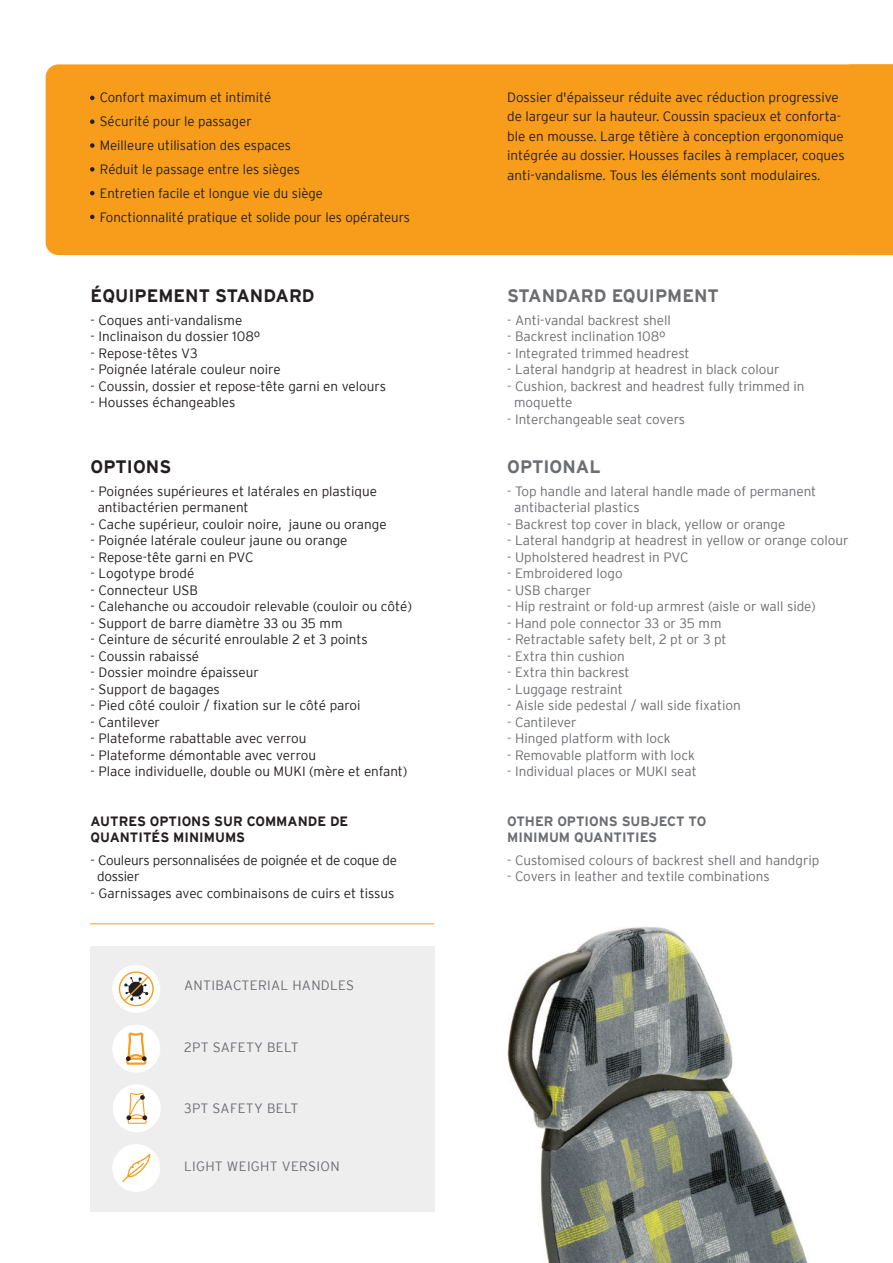
<style>
.page{position:relative;width:893px;height:1263px;background:#fff}
.page>*{position:absolute;margin:0;border:0;box-sizing:border-box;transform-origin:0 0}
.t1{font:700 18px "Interstate";color:#6c6d70}
.t2{font:700 18px "Interstate";color:#231f20}
.t3{font:300 13.5px/24px "Interstate";color:#231f20}
.t4{font:300 13.5px/16.5px "Interstate";color:#6c6d70}
.t5{font:300 13.5px "Interstate";letter-spacing:.02em;color:#6c6d70}
.t6{font:700 13.5px/16.5px "Interstate";color:#231f20}
.t7{font:700 13.5px/16.5px "Interstate";color:#6c6d70}
</style>
<div class="page">
<hr style="left:90px;top:923px;width:344px;height:1px;background:#f89c1c">
<div style="left:90px;top:946px;width:344px;height:266px;background:#eeeeef"></div>
<div style="left:112px;top:1024px;width:48px;height:48px;background:#fff;border-radius:50%"></div>
<svg style="left:126px;top:1032px;width:21px;height:33px"></svg>
<div style="left:112px;top:1144px;width:48px;height:48px;background:#fff;border-radius:50%"></div>
<svg style="left:122px;top:1154px;width:29px;height:28px"></svg>
<svg style="left:113px;top:1085px;width:48px;height:47px"></svg>
<div style="left:112px;top:965px;width:48px;height:48px;background:#fff;border-radius:50%"></div>
<div style="left:119px;top:971px;width:35px;height:35px;border:1px solid #f89c1c;border-radius:50%"></div>
<svg style="left:122px;top:975px;width:28px;height:28px"></svg>
<img style="left:507px;top:926px;width:301px;height:337px">
<div style="left:46px;top:64px;width:803px;height:191px;background:#f89c1c"></div>
<div style="left:849px;top:64px;width:44px;height:191px;background:#f89c1c"></div>
<svg style="left:90px;top:96px;width:4px;height:4px"></svg>
<svg style="left:90px;top:119px;width:4px;height:5px"></svg>
<svg style="left:90px;top:143px;width:4px;height:5px"></svg>
<svg style="left:90px;top:167px;width:4px;height:5px"></svg>
<svg style="left:90px;top:191px;width:4px;height:4px"></svg>
<svg style="left:90px;top:215px;width:4px;height:4px"></svg>
<p class="t3" style="left:100px;top:85px;width:312px">Confort maximum et intimité<br>Sécurité pour le passager<br>Meilleure utilisation des espaces<br>Réduit le passage entre les sièges<br>Entretien facile et longue vie du siège Fonctionnalité pratique et solide pour les opérateurs</p>
<h1 class="t2" style="left:91px;top:286px;width:225px">ÉQUIPEMENT STANDARD</h1>
<p class="t3" style="left:91px;top:308px;width:153px">- Coques anti-vandalisme</p>
<p class="t3" style="left:91px;top:324px;width:171px">- Inclinaison du dossier 108º</p>
<p class="t3" style="left:91px;top:341px;width:109px">- Repose-têtes V3</p>
<p class="t3" style="left:91px;top:357px;width:191px">- Poignée latérale couleur noire</p>
<p class="t3" style="left:91px;top:374px;width:297px">- Coussin, dossier et repose-tête garni en velours</p>
<p class="t3" style="left:91px;top:390px;width:146px">- Housses échangeables</p>
<h1 class="t2" style="left:91px;top:457px;width:82px">OPTIONS</h1>
<p class="t3" style="left:98px;top:483px;width:281px;line-height:16.5px;text-indent:-7px">- Poignées supérieures et latérales en plastique antibactérien permanent</p>
<p class="t3" style="left:91px;top:512px;width:298px">- Cache supérieur, couloir noire, jaune ou orange</p>
<p class="t3" style="left:91px;top:528px;width:258px">- Poignée latérale couleur jaune ou orange</p>
<p class="t3" style="left:91px;top:545px;width:164px">- Repose-tête garni en PVC</p>
<p class="t3" style="left:91px;top:561px;width:105px">- Logotype brodé</p>
<p class="t3" style="left:91px;top:578px;width:109px">- Connecteur USB</p>
<p class="t3" style="left:91px;top:594px;width:323px">- Calehanche ou accoudoir relevable (couloir ou côté)</p>
<p class="t3" style="left:91px;top:611px;width:253px">- Support de barre diamètre 33 ou 35 mm</p>
<p class="t3" style="left:91px;top:627px;width:279px">- Ceinture de sécurité enroulable 2 et 3 points</p>
<p class="t3" style="left:91px;top:644px;width:110px">- Coussin rabaissé</p>
<p class="t3" style="left:91px;top:660px;width:170px">- Dossier moindre épaisseur</p>
<p class="t3" style="left:91px;top:677px;width:131px">- Support de bagages</p>
<p class="t3" style="left:91px;top:693px;width:271px">- Pied côté couloir / fixation sur le côté paroi</p>
<p class="t3" style="left:91px;top:710px;width:71px">- Cantilever</p>
<p class="t3" style="left:91px;top:726px;width:217px">- Plateforme rabattable avec verrou</p>
<p class="t3" style="left:91px;top:743px;width:227px">- Plateforme démontable avec verrou</p>
<p class="t3" style="left:91px;top:759px;width:318px">- Place individuelle, double ou MUKI (mère et enfant)</p>
<p class="t6" style="left:91px;top:813px;width:259px">AUTRES OPTIONS SUR COMMANDE DE<br>QUANTITÉS MINIMUMS</p>
<p class="t3" style="left:97px;top:852px;width:301px;line-height:16.5px;text-indent:-7px">- Couleurs personnalisées de poignée et de coque de dossier</p>
<p class="t3" style="left:91px;top:881px;width:305px">- Garnissages avec combinaisons de cuirs et tissus</p>
<p class="t5" style="left:184px;top:978px;width:172px">ANTIBACTERIAL HANDLES</p>
<p class="t5" style="left:184px;top:1039px;width:116px">2PT SAFETY BELT</p>
<p class="t5" style="left:184px;top:1100px;width:116px">3PT SAFETY BELT</p>
<p class="t5" style="left:184px;top:1158px;width:157px">LIGHT WEIGHT VERSION</p>
<p class="t3" style="left:507px;top:87px;width:339px;line-height:19.5px">Dossier d'épaisseur réduite avec réduction progressive de largeur sur la hauteur. Coussin spacieux et conforta&shy;ble en mousse. Large têtière à conception ergonomique intégrée au dossier. Housses faciles à remplacer, coques anti-vandalisme. Tous les éléments sont modulaires.</p>
<h1 class="t1" style="left:507px;top:286px;width:213px">STANDARD EQUIPMENT</h1>
<p class="t4" style="left:507px;top:312px;width:165px">- Anti-vandal backrest shell</p>
<p class="t4" style="left:507px;top:328px;width:160px">- Backrest inclination 108º</p>
<p class="t4" style="left:507px;top:345px;width:184px">- Integrated trimmed headrest</p>
<p class="t4" style="left:507px;top:361px;width:274px">- Lateral handgrip at headrest in black colour</p>
<p class="t4" style="left:514px;top:378px;width:292px;text-indent:-7px">- Cushion, backrest and headrest fully trimmed in moquette</p>
<p class="t4" style="left:507px;top:411px;width:180px">- Interchangeable seat covers</p>
<h1 class="t1" style="left:507px;top:457px;width:95px">OPTIONAL</h1>
<p class="t4" style="left:514px;top:483px;width:304px;text-indent:-7px">- Top handle and lateral handle made of permanent antibacterial plastics</p>
<p class="t4" style="left:507px;top:516px;width:280px">- Backrest top cover in black, yellow or orange</p>
<p class="t4" style="left:507px;top:532px;width:343px">- Lateral handgrip at headrest in yellow or orange colour</p>
<p class="t4" style="left:507px;top:549px;width:183px">- Upholstered headrest in PVC</p>
<p class="t4" style="left:507px;top:565px;width:117px">- Embroidered logo</p>
<p class="t4" style="left:507px;top:582px;width:86px">- USB charger</p>
<p class="t4" style="left:507px;top:598px;width:310px">- Hip restraint or fold-up armrest (aisle or wall side)</p>
<p class="t4" style="left:507px;top:615px;width:216px">- Hand pole connector 33 or 35 mm</p>
<p class="t4" style="left:507px;top:631px;width:221px">- Retractable safety belt, 2 pt or 3 pt</p>
<p class="t4" style="left:507px;top:648px;width:119px">- Extra thin cushion</p>
<p class="t4" style="left:507px;top:664px;width:124px">- Extra thin backrest</p>
<p class="t4" style="left:507px;top:681px;width:117px">- Luggage restraint</p>
<p class="t4" style="left:507px;top:697px;width:235px">- Aisle side pedestal / wall side fixation</p>
<p class="t4" style="left:507px;top:714px;width:71px">- Cantilever</p>
<p class="t4" style="left:507px;top:730px;width:165px">- Hinged platform with lock</p>
<p class="t4" style="left:507px;top:747px;width:189px">- Removable platform with lock</p>
<p class="t4" style="left:507px;top:763px;width:191px">- Individual places or MUKI seat</p>
<p class="t7" style="left:507px;top:813px;width:201px">OTHER OPTIONS SUBJECT TO<br>MINIMUM QUANTITIES</p>
<p class="t4" style="left:507px;top:852px;width:314px">- Customised colours of backrest shell and handgrip</p>
<p class="t4" style="left:507px;top:868px;width:264px">- Covers in leather and textile combinations</p>
</div>
